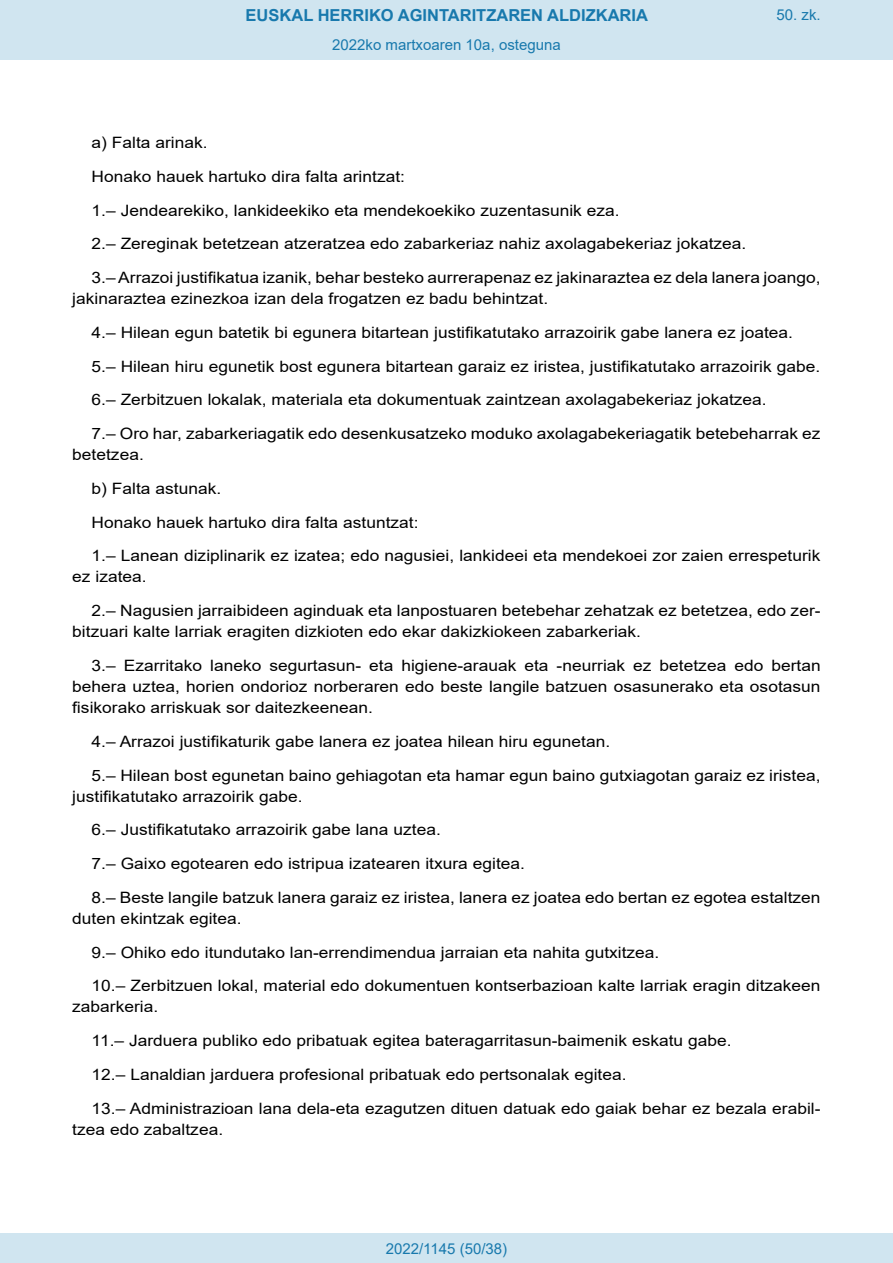
<style>
.page{position:relative;width:893px;height:1263px;background:#fff}
.page>*{position:absolute;margin:0;border:0;box-sizing:border-box;transform-origin:0 0}
.t1{font:700 16.5px "Arial";color:#1879ad}
.BOPVDetalle{font:15.6px/21px "Arial";color:#000;scale:1.11 1}
.Paginacion_Centro{font:15px "Arial";color:#1879ad}
</style>
<div class="page">
<div style="left:0;top:0;width:893px;height:60px;background:#d0e5f0"></div>
<div style="left:0;top:1233px;width:893px;height:30px;background:#d0e5f0"></div>
<p class="t1" style="left:246px;top:3px;width:404px">EUSKAL HERRIKO AGINTARITZAREN ALDIZKARIA</p>
<p class="Paginacion_Centro" style="left:332px;top:35px;width:230px">2022ko martxoaren 10a, osteguna</p>
<p class="Paginacion_Centro" style="left:776px;top:5px;width:46px">50. zk.</p>
<p class="BOPVDetalle" style="left:92px;top:132px;width:106px">a) Falta arinak.</p>
<p class="BOPVDetalle" style="left:92px;top:166px;width:284px">Honako hauek hartuko dira falta arintzat:</p>
<p class="BOPVDetalle" style="left:92px;top:200px;width:477px">1.– Jendearekiko, lankideekiko eta mendekoekiko zuzentasunik eza.</p>
<p class="BOPVDetalle" style="left:92px;top:233px;width:591px">2.– Zereginak betetzean atzeratzea edo zabarkeriaz nahiz axolagabekeriaz jokatzea.</p>
<p class="BOPVDetalle" style="left:72px;top:267px;width:676px;text-indent:19px">3.– Arrazoi justifikatua izanik, behar besteko aurrerapenaz ez jakinaraztea ez dela lanera joango, jakinaraztea ezinezkoa izan dela frogatzen ez badu behintzat.</p>
<p class="BOPVDetalle" style="left:92px;top:322px;width:633px">4.– Hilean egun batetik bi egunera bitartean justifikatutako arrazoirik gabe lanera ez joatea.</p>
<p class="BOPVDetalle" style="left:92px;top:356px;width:658px">5.– Hilean hiru egunetik bost egunera bitartean garaiz ez iristea, justifikatutako arrazoirik gabe.</p>
<p class="BOPVDetalle" style="left:92px;top:389px;width:610px">6.– Zerbitzuen lokalak, materiala eta dokumentuak zaintzean axolagabekeriaz jokatzea.</p>
<p class="BOPVDetalle" style="left:72px;top:423px;width:676px;text-indent:19px">7.– Oro har, zabarkeriagatik edo desenkusatzeko moduko axolagabekeriagatik betebeharrak ez betetzea.</p>
<p class="BOPVDetalle" style="left:92px;top:478px;width:118px">b) Falta astunak.</p>
<p class="BOPVDetalle" style="left:92px;top:512px;width:296px">Honako hauek hartuko dira falta astuntzat:</p>
<p class="BOPVDetalle" style="left:72px;top:545px;width:676px;text-indent:19px">1.– Lanean diziplinarik ez izatea; edo nagusiei, lankideei eta mendekoei zor zaien errespeturik ez izatea.</p>
<p class="BOPVDetalle" style="left:72px;top:600px;width:676px;text-indent:19px">2.– Nagusien jarraibideen aginduak eta lanpostuaren betebehar zehatzak ez betetzea, edo zer&shy;bitzuari kalte larriak eragiten dizkioten edo ekar dakizkiokeen zabarkeriak.</p>
<p class="BOPVDetalle" style="left:72px;top:655px;width:676px;text-align:justify;text-indent:19px">3.– Ezarritako laneko segurtasun- eta higiene-arauak eta -neurriak ez betetzea edo bertan behera uztea, horien ondorioz norberaren edo beste langile batzuen osasunerako eta osotasun fisikorako arriskuak sor daitezkeenean.</p>
<p class="BOPVDetalle" style="left:92px;top:731px;width:469px">4.– Arrazoi justifikaturik gabe lanera ez joatea hilean hiru egunetan.</p>
<p class="BOPVDetalle" style="left:72px;top:764px;width:676px;text-indent:19px">5.– Hilean bost egunetan baino gehiagotan eta hamar egun baino gutxiagotan garaiz ez iristea, justifikatutako arrazoirik gabe.</p>
<p class="BOPVDetalle" style="left:92px;top:819px;width:316px">6.– Justifikatutako arrazoirik gabe lana uztea.</p>
<p class="BOPVDetalle" style="left:92px;top:853px;width:392px">7.– Gaixo egotearen edo istripua izatearen itxura egitea.</p>
<p class="BOPVDetalle" style="left:72px;top:887px;width:676px;text-indent:19px">8.– Beste langile batzuk lanera garaiz ez iristea, lanera ez joatea edo bertan ez egotea estaltzen duten ekintzak egitea.</p>
<p class="BOPVDetalle" style="left:92px;top:941px;width:513px">9.– Ohiko edo itundutako lan-errendimendua jarraian eta nahita gutxitzea.</p>
<p class="BOPVDetalle" style="left:72px;top:975px;width:676px;text-indent:19px">10.– Zerbitzuen lokal, material edo dokumentuen kontserbazioan kalte larriak eragin ditzakeen zabarkeria.</p>
<p class="BOPVDetalle" style="left:92px;top:1030px;width:578px">11.– Jarduera publiko edo pribatuak egitea bateragarritasun-baimenik eskatu gabe.</p>
<p class="BOPVDetalle" style="left:92px;top:1064px;width:483px">12.– Lanaldian jarduera profesional pribatuak edo pertsonalak egitea.</p>
<p class="BOPVDetalle" style="left:72px;top:1097px;width:676px;text-indent:19px">13.– Administrazioan lana dela-eta ezagutzen dituen datuak edo gaiak behar ez bezala erabil&shy;tzea edo zabaltzea.</p>
<p class="Paginacion_Centro" style="left:386px;top:1238px;width:123px">2022/1145 (50/38)</p>
</div>
